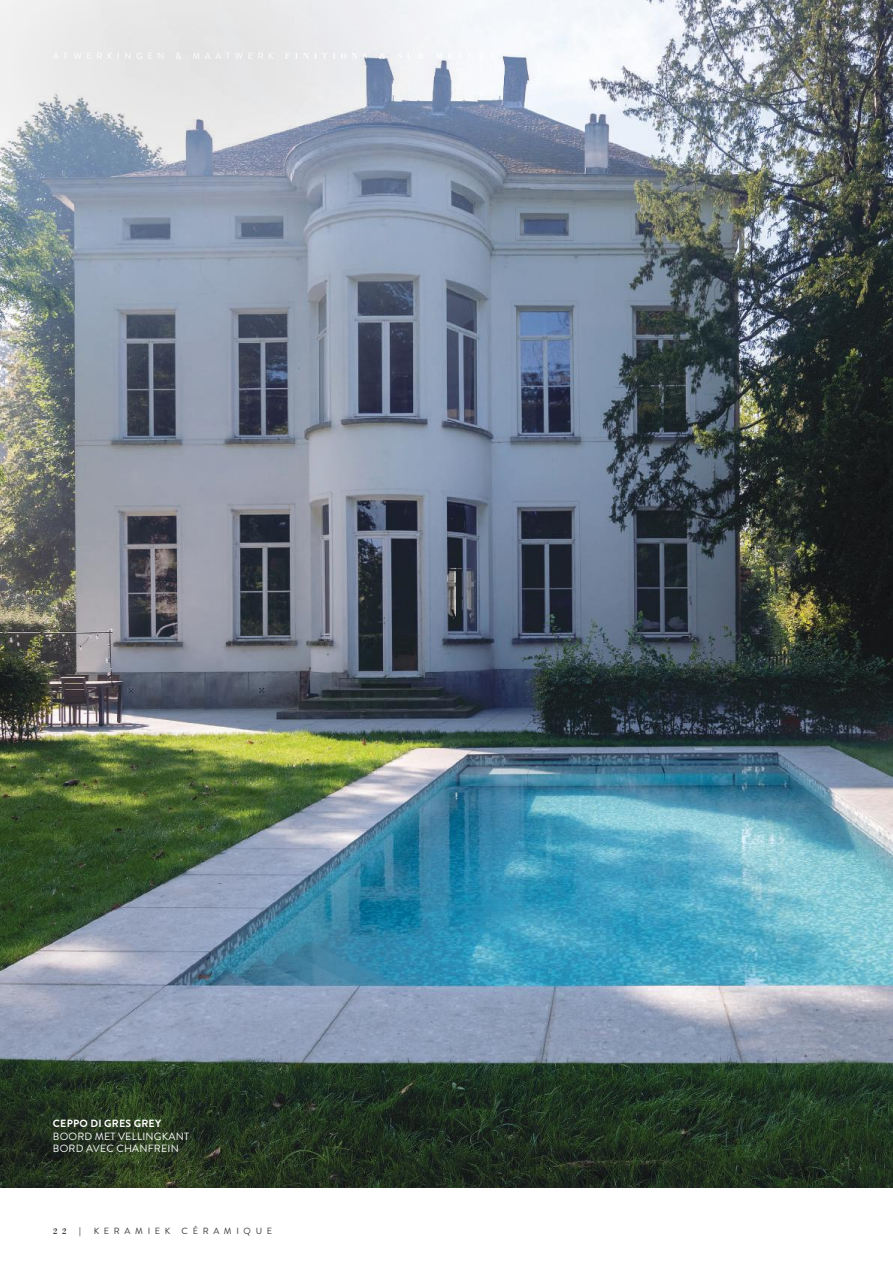
<style>
.page{position:relative;width:893px;height:1263px;background:#fff}
.page>*{position:absolute;margin:0;border:0;box-sizing:border-box;transform-origin:0 0}
.t1{font:10.5px/12.6px "Brandon Grotesque";letter-spacing:.02em;color:#fff}
.t2{font:700 10.5px "Brandon Grotesque";letter-spacing:.02em;color:#fff}
.t3{font:9px "Brandon Grotesque";letter-spacing:.52em;color:#393535}
.s1{font-family:"Bodoni Std";color:#241f1f}
</style>
<div class="page">
<img style="left:0;top:0;width:893px;height:1187px">
<svg style="left:0;top:0;width:536px;height:247px;background:#b5bdca"></svg>
<p class="t2" style="left:53px;top:1116px;width:110px">CEPPO DI GRES GREY</p>
<p class="t1" style="left:53px;top:1130px;width:138px">BOORD MET VELLINGKANT<br>BORD AVEC CHANFREIN</p>
<p class="t3" style="left:53px;top:1224px;width:220px"><span class="s1">22 |</span> KERAMIEK CÉRAMIQUE</p>
</div>
